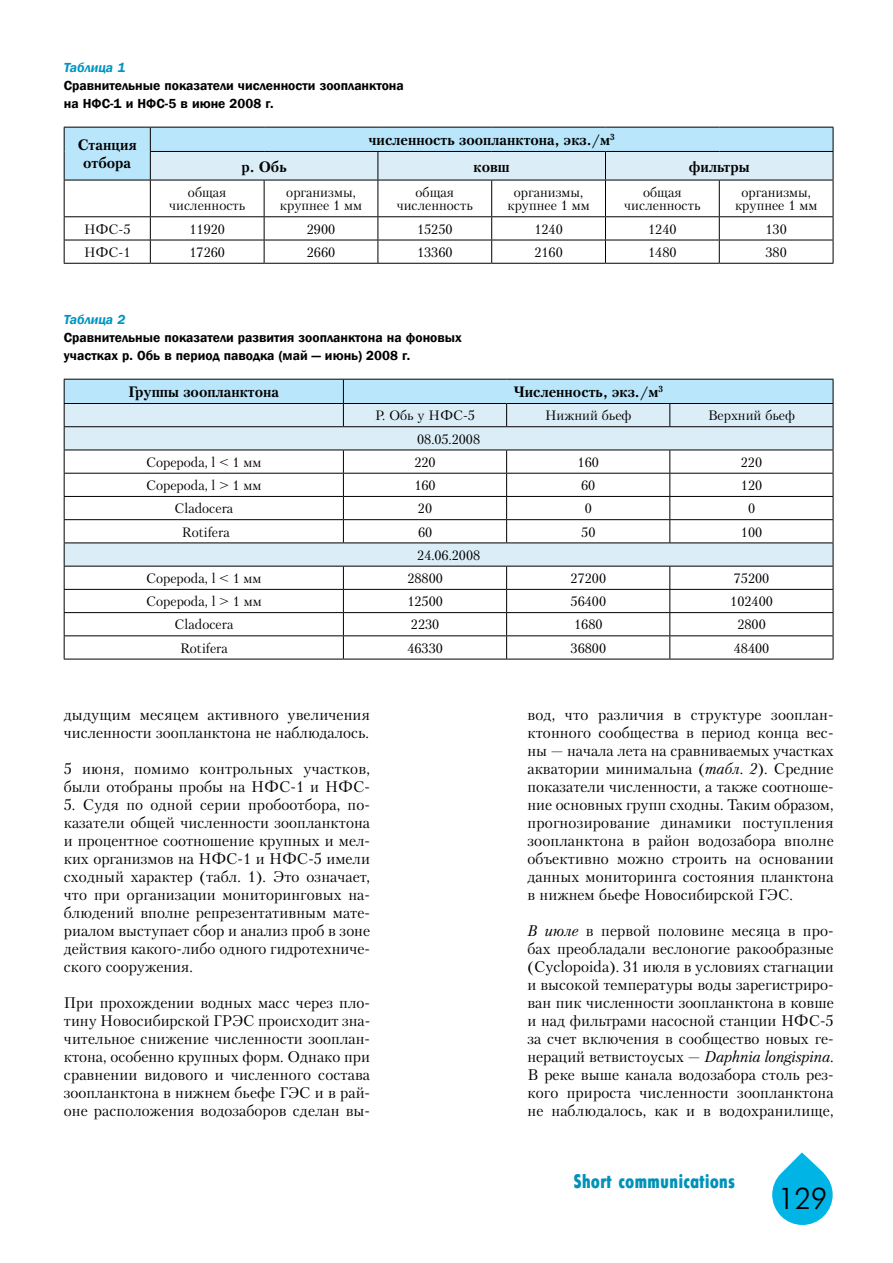
<style>
.page{position:relative;width:893px;height:1263px;background:#fff}
.page>*{position:absolute;margin:0;border:0;box-sizing:border-box;transform-origin:0 0}
.t1{font:30px "Futuris Cyrillic";color:#000}
.t2{font:19.5px "Futuris X Cond C";color:#0092b8}
.t3{font:15.3px/18px "Petersburg C";letter-spacing:.005em;color:#000;text-align:justify}
.t4{font:700 15px/18px "Petersburg C";color:#000;text-align:center}
.t5{font:13.5px/13.5px "Petersburg C";color:#000;text-align:center}
.t6{font:600 13.5px/18px "Franklin Gothic";color:#000}
.t7{font:italic 600 13.5px "Franklin Gothic";color:#0094c1}
.s1{font-style:italic}
</style>
<div class="page">
<svg style="left:772px;top:1152px;width:61px;height:73px"></svg>
<hr style="left:64px;top:180px;width:86px;height:1px;background:#000">
<hr style="left:150px;top:180px;width:114px;height:1px;background:#000">
<hr style="left:264px;top:180px;width:114px;height:1px;background:#000">
<hr style="left:378px;top:180px;width:114px;height:1px;background:#000">
<hr style="left:492px;top:180px;width:113px;height:1px;background:#000">
<hr style="left:605px;top:180px;width:114px;height:1px;background:#000">
<hr style="left:719px;top:180px;width:114px;height:1px;background:#000">
<hr style="left:64px;top:216px;width:86px;height:1px;background:#000">
<hr style="left:150px;top:216px;width:114px;height:1px;background:#000">
<hr style="left:264px;top:216px;width:114px;height:1px;background:#000">
<hr style="left:378px;top:216px;width:114px;height:1px;background:#000">
<hr style="left:492px;top:216px;width:113px;height:1px;background:#000">
<hr style="left:605px;top:216px;width:114px;height:1px;background:#000">
<hr style="left:719px;top:216px;width:114px;height:1px;background:#000">
<hr style="left:64px;top:240px;width:86px;height:1px;background:#000">
<hr style="left:150px;top:240px;width:114px;height:1px;background:#000">
<hr style="left:264px;top:240px;width:114px;height:1px;background:#000">
<hr style="left:378px;top:240px;width:114px;height:1px;background:#000">
<hr style="left:492px;top:240px;width:113px;height:1px;background:#000">
<hr style="left:605px;top:240px;width:114px;height:1px;background:#000">
<hr style="left:719px;top:240px;width:114px;height:1px;background:#000">
<hr style="left:64px;top:263px;width:86px;height:1px;background:#000">
<hr style="left:150px;top:263px;width:114px;height:1px;background:#000">
<hr style="left:264px;top:263px;width:114px;height:1px;background:#000">
<hr style="left:378px;top:263px;width:114px;height:1px;background:#000">
<hr style="left:492px;top:263px;width:113px;height:1px;background:#000">
<hr style="left:605px;top:263px;width:114px;height:1px;background:#000">
<hr style="left:719px;top:263px;width:114px;height:1px;background:#000">
<hr style="left:64px;top:180px;width:1px;height:36px;background:#000">
<svg style="left:64px;top:217px;width:1px;height:46px"></svg>
<svg style="left:64px;top:127px;width:770px;height:53px;background:#c0deed"></svg>
<hr style="left:150px;top:180px;width:1px;height:36px;background:#000">
<hr style="left:264px;top:180px;width:1px;height:36px;background:#000">
<hr style="left:378px;top:180px;width:1px;height:36px;background:#000">
<hr style="left:491px;top:180px;width:1px;height:36px;background:#000">
<hr style="left:605px;top:180px;width:1px;height:36px;background:#000">
<hr style="left:719px;top:180px;width:1px;height:36px;background:#000">
<hr style="left:833px;top:180px;width:1px;height:36px;background:#000">
<svg style="left:150px;top:217px;width:1px;height:46px"></svg>
<svg style="left:264px;top:217px;width:1px;height:46px"></svg>
<svg style="left:378px;top:217px;width:1px;height:46px"></svg>
<svg style="left:491px;top:217px;width:1px;height:46px"></svg>
<svg style="left:605px;top:217px;width:1px;height:46px"></svg>
<svg style="left:719px;top:217px;width:1px;height:46px"></svg>
<svg style="left:833px;top:217px;width:1px;height:46px"></svg>
<hr style="left:64px;top:659px;width:279px;height:1px;background:#000">
<hr style="left:343px;top:659px;width:164px;height:1px;background:#000">
<hr style="left:507px;top:659px;width:163px;height:1px;background:#000">
<hr style="left:670px;top:659px;width:163px;height:1px;background:#000">
<svg style="left:64px;top:379px;width:770px;height:280px"></svg>
<p class="t7" style="left:64px;top:59px;width:63px">Таблица 1</p>
<p class="t6" style="left:64px;top:77px;width:342px">Сравнительные показатели численности зоопланктона на НФС-1 и НФС-5 в июне 2008 г.</p>
<p class="t4" style="left:78px;top:136px;width:61px">Станция отбора</p>
<p class="t4" style="left:369px;top:131px;width:248px">численность зоопланктона, экз./м<sup>3</sup></p>
<p class="t4" style="left:241px;top:157px;width:47px">р. Обь</p>
<p class="t4" style="left:474px;top:157px;width:38px">ковш</p>
<p class="t4" style="left:689px;top:157px;width:62px">фильтры</p>
<p class="t5" style="left:169px;top:185px;width:78px">общая численность</p>
<p class="t5" style="left:280px;top:185px;width:84px">организмы, крупнее 1 мм</p>
<p class="t5" style="left:397px;top:185px;width:78px">общая численность</p>
<p class="t5" style="left:507px;top:185px;width:84px">организмы, крупнее 1 мм</p>
<p class="t5" style="left:624px;top:185px;width:78px">общая численность</p>
<p class="t5" style="left:735px;top:185px;width:84px">организмы, крупнее 1 мм</p>
<p class="t5" style="left:84px;top:222px;width:48px">НФС-5</p>
<p class="t5" style="left:189px;top:222px;width:37px">11920</p>
<p class="t5" style="left:307px;top:222px;width:30px">2900</p>
<p class="t5" style="left:417px;top:222px;width:37px">15250</p>
<p class="t5" style="left:534px;top:222px;width:30px">1240</p>
<p class="t5" style="left:648px;top:222px;width:30px">1240</p>
<p class="t5" style="left:765px;top:222px;width:23px">130</p>
<p class="t5" style="left:84px;top:245px;width:48px">НФС-1</p>
<p class="t5" style="left:189px;top:245px;width:37px">17260</p>
<p class="t5" style="left:307px;top:245px;width:30px">2660</p>
<p class="t5" style="left:417px;top:245px;width:37px">13360</p>
<p class="t5" style="left:534px;top:245px;width:30px">2160</p>
<p class="t5" style="left:648px;top:245px;width:30px">1480</p>
<p class="t5" style="left:765px;top:245px;width:23px">380</p>
<p class="t7" style="left:64px;top:311px;width:63px">Таблица 2</p>
<p class="t6" style="left:64px;top:329px;width:400px">Сравнительные показатели развития зоопланктона на фоновых участках р. Обь в период паводка (май — июнь) 2008 г.</p>
<p class="t4" style="left:128px;top:383px;width:152px">Группы зоопланктона</p>
<p class="t4" style="left:513px;top:383px;width:151px">Численность, экз./м<sup>3</sup></p>
<p class="t5" style="left:375px;top:409px;width:101px">Р. Обь у НФС-5</p>
<p class="t5" style="left:545px;top:409px;width:88px">Нижний бьеф</p>
<p class="t5" style="left:708px;top:409px;width:89px">Верхний бьеф</p>
<p class="t5" style="left:417px;top:432px;width:64px">08.05.2008</p>
<p class="t5" style="left:146px;top:455px;width:117px">Copepoda, l &lt; 1 мм</p>
<p class="t5" style="left:414px;top:455px;width:23px">220</p>
<p class="t5" style="left:578px;top:455px;width:23px">160</p>
<p class="t5" style="left:741px;top:455px;width:23px">220</p>
<p class="t5" style="left:146px;top:478px;width:117px">Copepoda, l &gt; 1 мм</p>
<p class="t5" style="left:414px;top:478px;width:23px">160</p>
<p class="t5" style="left:581px;top:478px;width:16px">60</p>
<p class="t5" style="left:741px;top:478px;width:23px">120</p>
<p class="t5" style="left:174px;top:502px;width:60px">Cladocera</p>
<p class="t5" style="left:418px;top:502px;width:16px">20</p>
<p class="t5" style="left:585px;top:502px;width:9px">0</p>
<p class="t5" style="left:748px;top:502px;width:9px">0</p>
<p class="t5" style="left:182px;top:525px;width:49px">Rotifera</p>
<p class="t5" style="left:418px;top:525px;width:16px">60</p>
<p class="t5" style="left:581px;top:525px;width:16px">50</p>
<p class="t5" style="left:741px;top:525px;width:23px">100</p>
<p class="t5" style="left:417px;top:548px;width:64px">24.06.2008</p>
<p class="t5" style="left:146px;top:571px;width:117px">Copepoda, l &lt; 1 мм</p>
<p class="t5" style="left:407px;top:571px;width:37px">28800</p>
<p class="t5" style="left:571px;top:571px;width:37px">27200</p>
<p class="t5" style="left:734px;top:571px;width:37px">75200</p>
<p class="t5" style="left:146px;top:595px;width:117px">Copepoda, l &gt; 1 мм</p>
<p class="t5" style="left:407px;top:595px;width:37px">12500</p>
<p class="t5" style="left:571px;top:595px;width:37px">56400</p>
<p class="t5" style="left:730px;top:595px;width:44px">102400</p>
<p class="t5" style="left:175px;top:618px;width:60px">Cladocera</p>
<p class="t5" style="left:411px;top:618px;width:30px">2230</p>
<p class="t5" style="left:574px;top:618px;width:30px">1680</p>
<p class="t5" style="left:737px;top:618px;width:30px">2800</p>
<p class="t5" style="left:180px;top:641px;width:49px">Rotifera</p>
<p class="t5" style="left:407px;top:641px;width:37px">46330</p>
<p class="t5" style="left:571px;top:641px;width:37px">36800</p>
<p class="t5" style="left:734px;top:641px;width:37px">48400</p>
<p class="t3" style="left:64px;top:705px;width:308px">дыдущим месяцем активного увеличения численности зоопланктона не наблюдалось.</p>
<p class="t3" style="left:64px;top:759px;width:308px">5 июня, помимо контрольных участков, были отобраны пробы на НФС-1 и НФС-</p>
<p class="t3" style="left:64px;top:795px;width:308px">5. Судя по одной серии пробоотбора, по&shy;казатели общей численности зоопланктона и процентное соотношение крупных и мел&shy;ких организмов на НФС-1 и НФС-5 имели сходный характер (табл. 1). Это означает, что при организации мониторинговых на&shy;блюдений вполне репрезентативным мате&shy;риалом выступает сбор и анализ проб в зоне действия какого-либо одного гидротехниче&shy;ского сооружения.</p>
<p class="t3" style="left:64px;top:993px;width:308px">При прохождении водных масс через пло&shy;тину Новосибирской ГРЭС происходит зна&shy;чительное снижение численности зооплан&shy;ктона, особенно крупных форм. Однако при сравнении видового и численного состава зоопланктона в нижнем бьефе ГЭС и в рай&shy;оне расположения водозаборов сделан вы-</p>
<p class="t3" style="left:527px;top:705px;width:308px">вод, что различия в структуре зооплан&shy;ктонного сообщества в период конца вес&shy;ны — начала лета на сравниваемых участках акватории минимальна (<span class="s1">табл. 2</span>). Средние показатели численности, а также соотноше&shy;ние основных групп сходны. Таким образом, прогнозирование динамики поступления зоопланктона в район водозабора вполне объективно можно строить на основании данных мониторинга состояния планктона в нижнем бьефе Новосибирской ГЭС.</p>
<p class="t3" style="left:527px;top:921px;width:308px"><span class="s1">В июле</span> в первой половине месяца в про&shy;бах преобладали веслоногие ракообразные (Cyclopoida). 31 июля в условиях стагнации и высокой температуры воды зарегистриро&shy;ван пик численности зоопланктона в ковше и над фильтрами насосной станции НФС-5 за счет включения в сообщество новых ге&shy;нераций ветвистоусых — <span class="s1">Daphnia longispina</span>.<br>В реке выше канала водозабора столь рез&shy;кого прироста численности зоопланктона не наблюдалось, как и в водохранилище,</p>
<p class="t2" style="left:574px;top:1170px;width:163px">Short communications</p>
<h1 class="t1" style="left:778px;top:1183px;width:51px">129</h1>
</div>
